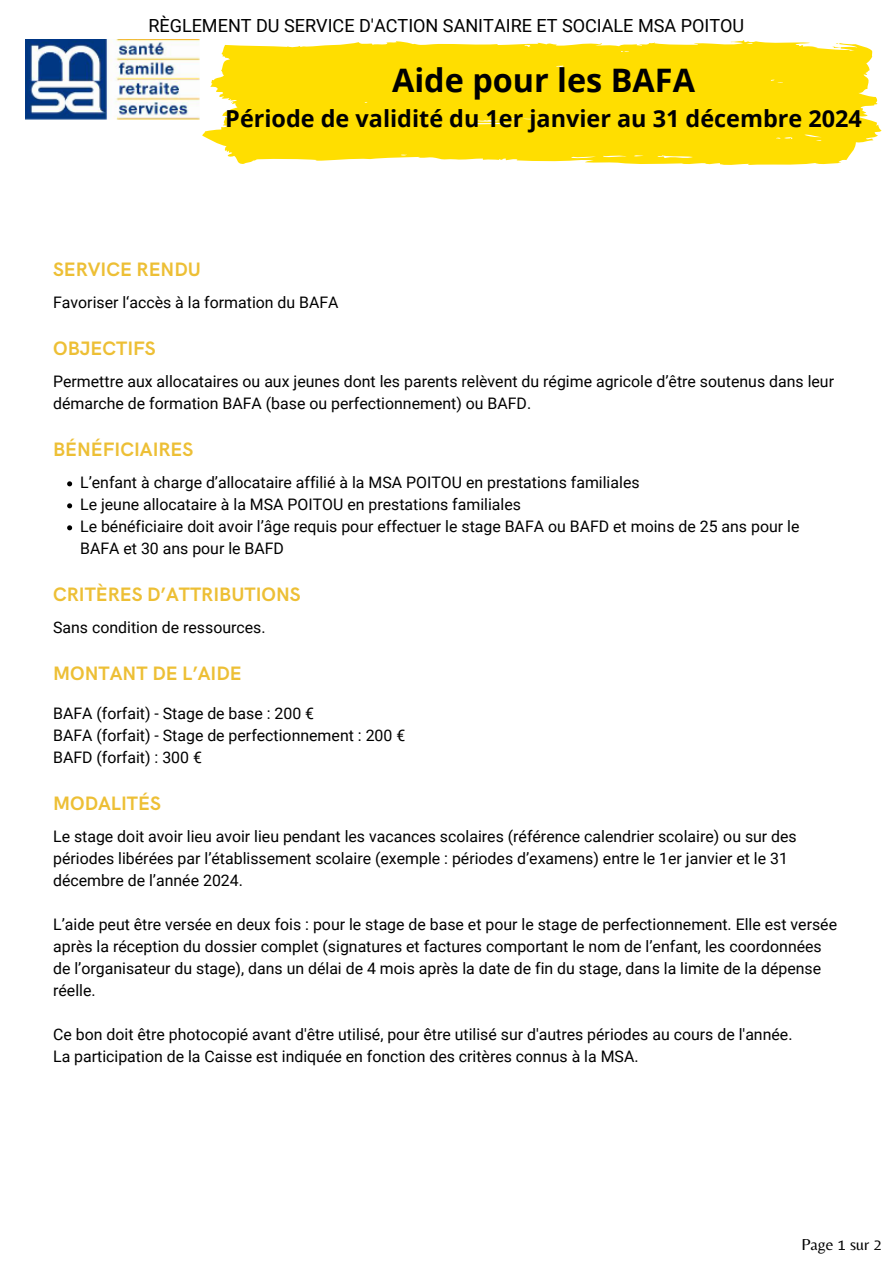
<style>
.page{position:relative;width:893px;height:1264px;background:#fff}
.page>*{position:absolute;margin:0;border:0;box-sizing:border-box;transform-origin:0 0}
.t1{font:700 32.4px "Open Sans";color:#000}
.t2{font:700 23.4px "Open Sans";color:#000}
.t3{font:700 19.5px "HK Grotesk";color:#edbf35}
.t4{font:18px "Roboto";color:#000}
.t5{font:16.5px "Belleza";color:#000}
.t6{font:15.9px/22px "Roboto";color:#000}
</style>
<div class="page">
<svg style="left:202px;top:40px;width:679px;height:125px;fill:#ffde00"></svg>
<img style="left:26px;top:39px;width:173px;height:80px">
<svg style="left:67px;top:481px;width:5px;height:5px"></svg>
<svg style="left:67px;top:503px;width:5px;height:5px"></svg>
<svg style="left:67px;top:525px;width:5px;height:5px"></svg>
<p class="t4" style="left:148px;top:15px;width:597px">RÈGLEMENT DU SERVICE D'ACTION SANITAIRE ET SOCIALE MSA POITOU</p>
<p class="t1" style="left:392px;top:57px;width:304px">Aide pour les BAFA</p>
<p class="t2" style="left:225px;top:102px;width:638px">Période de validité du 1er janvier au 31 décembre 2024</p>
<p class="t3" style="left:53px;top:259px;width:149px">SERVICE RENDU</p>
<p class="t6" style="left:53px;top:292px;width:287px">Favoriser l‘accès à la formation du BAFA</p>
<p class="t3" style="left:53px;top:338px;width:104px">OBJECTIFS</p>
<p class="t6" style="left:53px;top:371px;width:782px">Permettre aux allocataires ou aux jeunes dont les parents relèvent du régime agricole d’être soutenus dans leur démarche de formation BAFA (base ou perfectionnement) ou BAFD.</p>
<p class="t3" style="left:53px;top:439px;width:142px">BÉNÉFICIAIRES</p>
<p class="t6" style="left:80px;top:472px;width:561px">L’enfant à charge d’allocataire affilié à la MSA POITOU en prestations familiales</p>
<p class="t6" style="left:80px;top:494px;width:442px">Le jeune allocataire à la MSA POITOU en prestations familiales</p>
<p class="t6" style="left:80px;top:516px;width:720px">Le bénéficiaire doit avoir l’âge requis pour effectuer le stage BAFA ou BAFD et moins de 25 ans pour le<br>BAFA et 30 ans pour le BAFD</p>
<p class="t3" style="left:53px;top:583px;width:249px">CRITÈRES D’ATTRIBUTIONS</p>
<p class="t6" style="left:53px;top:617px;width:214px">Sans condition de ressources.</p>
<p class="t3" style="left:53px;top:662px;width:190px">MONTANT DE L’AIDE</p>
<p class="t6" style="left:53px;top:702px;width:262px">BAFA (forfait) - Stage de base : 200 €</p>
<p class="t6" style="left:53px;top:724px;width:353px">BAFA (forfait) - Stage de perfectionnement : 200 €</p>
<p class="t6" style="left:53px;top:746px;width:150px">BAFD (forfait) : 300 €</p>
<p class="t3" style="left:53px;top:792px;width:109px">MODALITÉS</p>
<p class="t6" style="left:53px;top:825px;width:745px">Le stage doit avoir lieu avoir lieu pendant les vacances scolaires (référence calendrier scolaire) ou sur des périodes libérées par l’établissement scolaire (exemple : périodes d’examens) entre le 1er janvier et le 31 décembre de l’année 2024.</p>
<p class="t6" style="left:53px;top:913px;width:785px">L’aide peut être versée en deux fois : pour le stage de base et pour le stage de perfectionnement. Elle est versée après la réception du dossier complet (signatures et factures comportant le nom de l’enfant, les coordonnées de l’organisateur du stage), dans un délai de 4 mois après la date de fin du stage, dans la limite de la dépense réelle.</p>
<p class="t6" style="left:53px;top:1023px;width:740px">Ce bon doit être photocopié avant d'être utilisé, pour être utilisé sur d'autres périodes au cours de l'année.</p>
<p class="t6" style="left:53px;top:1045px;width:587px">La participation de la Caisse est indiquée en fonction des critères connus à la MSA.</p>
<p class="t5" style="left:801px;top:1234px;width:82px">Page 1 sur 2</p>
</div>
